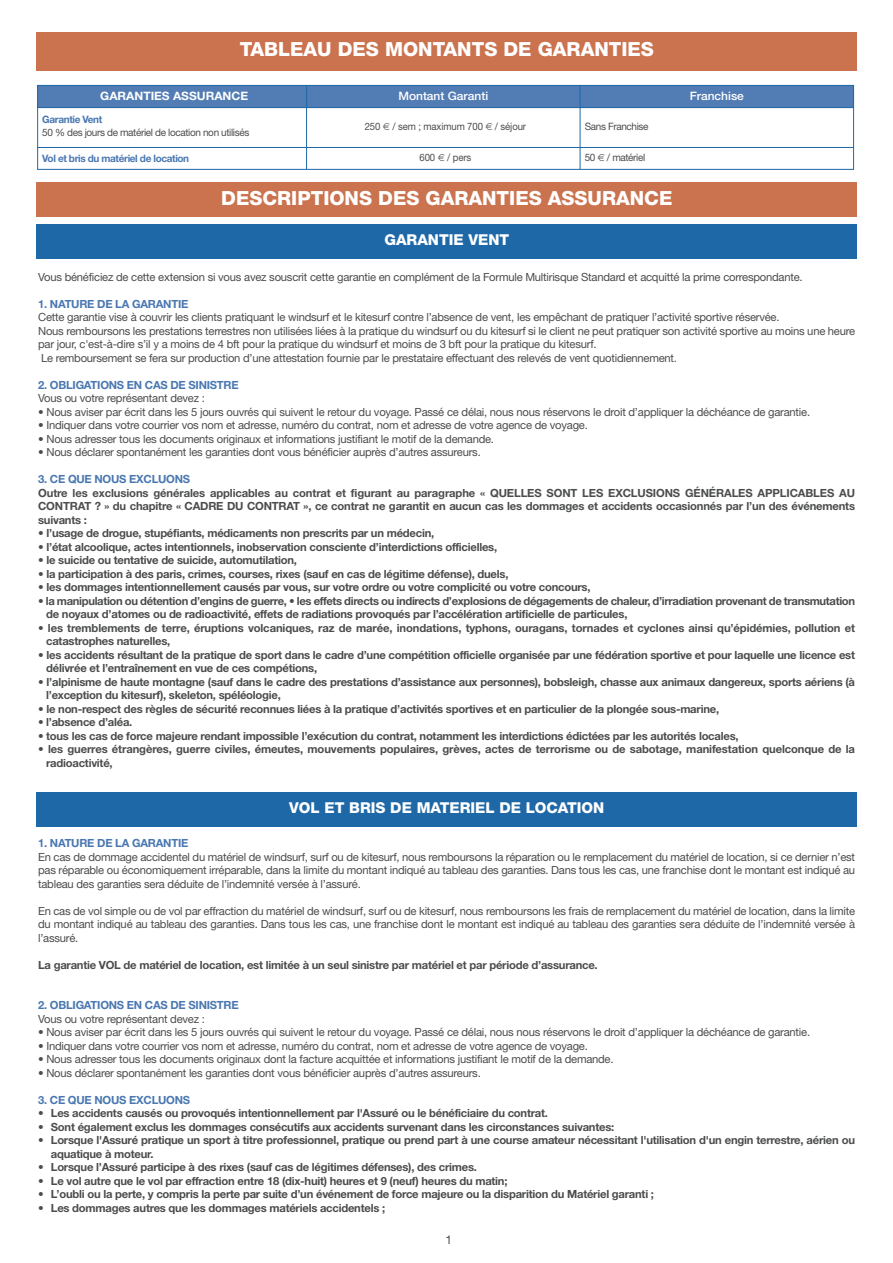
<style>
.page{position:relative;width:893px;height:1263px;background:#fff}
.page>*{position:absolute;margin:0;border:0;box-sizing:border-box;transform-origin:0 0}
.t1{font:800 19.5px "Helvetica Neue";color:#fff}
.t2{font:800 15px "Helvetica Neue";color:#fff}
.t3{font:12px "Helvetica Neue";color:#4b4c4d}
.t4{font:500 11.55px "Helvetica Neue";color:#fff}
.t5{font:700 11.55px "Helvetica Neue";color:#fff}
.t6{font:700 11.25px/13.5px "Helvetica Neue";letter-spacing:-.02em;color:#4b4c4d}
.t7{font:11.25px/13.5px "Helvetica Neue";letter-spacing:-.02em;color:#4b4c4d;text-align:justify}
.t8{font:700 11.25px "Helvetica Neue";letter-spacing:-.02em;color:#4977b1}
.t9{font:10.2px "Helvetica Neue";letter-spacing:-.035em;color:#4b4c4d}
.t10{font:700 10.2px "Helvetica Neue";letter-spacing:-.035em;color:#4977b1}
.t11{font:10.2px "Helvetica Neue";letter-spacing:-.01em;color:#4b4c4d;scale:.94 1}
.t12{font:10.2px "Helvetica Neue";letter-spacing:-.035em;color:#4b4c4d;scale:.94 1}
</style>
<div class="page">
<div style="left:37px;top:182px;width:820px;height:35px;background:#cb724e"></div>
<div style="left:37px;top:224px;width:820px;height:35px;background:#1e68a7"></div>
<div style="left:37px;top:32px;width:820px;height:38px;background:#cb724e"></div>
<div style="left:37px;top:85px;width:270px;height:23px;background:#527cb4"></div>
<div style="left:307px;top:85px;width:273px;height:23px;background:#527cb4"></div>
<div style="left:580px;top:85px;width:274px;height:23px;background:#527cb4"></div>
<hr style="left:37px;top:85px;width:1px;height:85px;background:#1e68a7">
<hr style="left:306px;top:85px;width:1px;height:85px;background:#1e68a7">
<hr style="left:580px;top:85px;width:1px;height:85px;background:#1e68a7">
<hr style="left:853px;top:85px;width:1px;height:85px;background:#1e68a7">
<hr style="left:37px;top:85px;width:817px;height:1px;background:#1e68a7">
<hr style="left:37px;top:107px;width:817px;height:1px;background:#1e68a7">
<hr style="left:37px;top:147px;width:817px;height:1px;background:#1e68a7">
<hr style="left:37px;top:169px;width:817px;height:1px;background:#1e68a7">
<div style="left:37px;top:792px;width:820px;height:34px;background:#1e68a7"></div>
<h1 class="t1" style="left:240px;top:42px;width:416px">TABLEAU DES MONTANTS DE GARANTIES</h1>
<p class="t5" style="left:100px;top:91px;width:149px">GARANTIES ASSURANCE</p>
<p class="t4" style="left:398px;top:91px;width:91px">Montant Garanti</p>
<p class="t4" style="left:690px;top:91px;width:56px">Franchise</p>
<p class="t10" style="left:42px;top:115px;width:62px">Garantie Vent</p>
<p class="t9" style="left:42px;top:129px;width:209px">50 % des jours de matériel de location non utilisés</p>
<p class="t11" style="left:365px;top:123px;width:173px">250 / sem ; maximum 700 / séjour</p>
<p class="t9" style="left:585px;top:123px;width:65px">Sans Franchise</p>
<p class="t10" style="left:42px;top:155px;width:148px">Vol et bris du matériel de location</p>
<p class="t12" style="left:419px;top:154px;width:57px">600 / pers</p>
<p class="t9" style="left:585px;top:154px;width:62px">50 / matériel</p>
<h1 class="t1" style="left:221px;top:191px;width:453px">DESCRIPTIONS DES GARANTIES ASSURANCE</h1>
<h2 class="t2" style="left:384px;top:235px;width:126px">GARANTIE VENT</h2>
<p class="t7" style="left:38px;top:271px;width:766px">Vous bénéficiez de cette extension si vous avez souscrit cette garantie en complément de la Formule Multirisque Standard et acquitté la prime correspondante.</p>
<p class="t8" style="left:38px;top:300px;width:152px">1. NATURE DE LA GARANTIE</p>
<p class="t7" style="left:38px;top:312px;width:818px;text-align:left">Cette garantie vise à couvrir les clients pratiquant le windsurf et le kitesurf contre l’absence de vent, les empêchant de pratiquer l’activité sportive réservée.<br>Nous remboursons les prestations terrestres non utilisées liées à la pratique du windsurf ou du kitesurf si le client ne peut pratiquer son activité sportive au moins une heure par jour, c'est-à-dire s’il y a moins de 4 bft pour la pratique du windsurf et moins de 3 bft pour la pratique du kitesurf.<br>Le remboursement se fera sur production d’une attestation fournie par le prestataire effectuant des relevés de vent quotidiennement.</p>
<p class="t8" style="left:38px;top:381px;width:202px">2. OBLIGATIONS EN CAS DE SINISTRE</p>
<p class="t7" style="left:38px;top:393px;width:168px">Vous ou votre représentant devez :</p>
<p class="t7" style="left:38px;top:406px;width:773px">• Nous aviser par écrit dans les 5 jours ouvrés qui suivent le retour du voyage. Passé ce délai, nous nous réservons le droit d’appliquer la déchéance de garantie.</p>
<p class="t7" style="left:38px;top:420px;width:551px">• Indiquer dans votre courrier vos nom et adresse, numéro du contrat, nom et adresse de votre agence de voyage.</p>
<p class="t7" style="left:38px;top:433px;width:457px">• Nous adresser tous les documents originaux et informations justifiant le motif de la demande.</p>
<p class="t7" style="left:38px;top:447px;width:444px">• Nous déclarer spontanément les garanties dont vous bénéficier auprès d’autres assureurs.</p>
<p class="t8" style="left:38px;top:475px;width:153px">3. CE QUE NOUS EXCLUONS</p>
<p class="t6" style="left:38px;top:487px;width:818px;text-align:justify">Outre les exclusions générales applicables au contrat et figurant au paragraphe « QUELLES SONT LES EXCLUSIONS GÉNÉRALES APPLICABLES AU CONTRAT ? » du chapitre « CADRE DU CONTRAT », ce contrat ne garantit en aucun cas les dommages et accidents occasionnés par l’un des événements suivants :</p>
<p class="t6" style="left:38px;top:527px;width:398px">• l’usage de drogue, stupéfiants, médicaments non prescrits par un médecin,</p>
<p class="t6" style="left:38px;top:541px;width:461px">• l’état alcoolique, actes intentionnels, inobservation consciente d’interdictions officielles,</p>
<p class="t6" style="left:38px;top:554px;width:260px">• le suicide ou tentative de suicide, automutilation,</p>
<p class="t6" style="left:38px;top:568px;width:472px">• la participation à des paris, crimes, courses, rixes (sauf en cas de légitime défense), duels,</p>
<p class="t6" style="left:38px;top:581px;width:554px">• les dommages intentionnellement causés par vous, sur votre ordre ou votre complicité ou votre concours,</p>
<p class="t6" style="left:46px;top:595px;width:810px;text-indent:-8px">• la manipulation ou détention d’engins de guerre, • les effets directs ou indirects d’explosions de dégagements de chaleur, d’irradiation provenant de transmutation de noyaux d’atomes ou de radioactivité, effets de radiations provoqués par l’accélération artificielle de particules,</p>
<p class="t6" style="left:46px;top:622px;width:810px;text-indent:-8px">• les tremblements de terre, éruptions volcaniques, raz de marée, inondations, typhons, ouragans, tornades et cyclones ainsi qu’épidémies, pollution et catastrophes naturelles,</p>
<p class="t6" style="left:46px;top:649px;width:810px;text-indent:-8px">• les accidents résultant de la pratique de sport dans le cadre d’une compétition officielle organisée par une fédération sportive et pour laquelle une licence est délivrée et l’entraînement en vue de ces compétions,</p>
<p class="t6" style="left:46px;top:676px;width:810px;text-indent:-8px">• l’alpinisme de haute montagne (sauf dans le cadre des prestations d’assistance aux personnes), bobsleigh, chasse aux animaux dangereux, sports aériens (à l’exception du kitesurf), skeleton, spéléologie,</p>
<p class="t6" style="left:38px;top:703px;width:682px">• le non-respect des règles de sécurité reconnues liées à la pratique d’activités sportives et en particulier de la plongée sous-marine,</p>
<p class="t6" style="left:38px;top:716px;width:96px">• l’absence d’aléa.</p>
<p class="t6" style="left:38px;top:730px;width:702px">• tous les cas de force majeure rendant impossible l’exécution du contrat, notamment les interdictions édictées par les autorités locales,</p>
<p class="t6" style="left:46px;top:743px;width:810px;text-indent:-8px">• les guerres étrangères, guerre civiles, émeutes, mouvements populaires, grèves, actes de terrorisme ou de sabotage, manifestation quelconque de la radioactivité,</p>
<h2 class="t2" style="left:289px;top:802px;width:317px">VOL ET BRIS DE MATERIEL DE LOCATION</h2>
<p class="t8" style="left:38px;top:839px;width:152px">1. NATURE DE LA GARANTIE</p>
<p class="t7" style="left:38px;top:851px;width:818px">En cas de dommage accidentel du matériel de windsurf, surf ou de kitesurf, nous remboursons la réparation ou le remplacement du matériel de location, si ce dernier n’est pas réparable ou économiquement irréparable, dans la limite du montant indiqué au tableau des garanties. Dans tous les cas, une franchise dont le montant est indiqué au tableau des garanties sera déduite de l’indemnité versée à l’assuré.</p>
<p class="t7" style="left:38px;top:905px;width:818px">En cas de vol simple ou de vol par effraction du matériel de windsurf, surf ou de kitesurf, nous remboursons les frais de remplacement du matériel de location, dans la limite du montant indiqué au tableau des garanties. Dans tous les cas, une franchise dont le montant est indiqué au tableau des garanties sera déduite de l’indemnité versée à l’assuré.</p>
<p class="t6" style="left:38px;top:959px;width:561px">La garantie VOL de matériel de location, est limitée à un seul sinistre par matériel et par période d’assurance.</p>
<p class="t8" style="left:38px;top:1001px;width:202px">2. OBLIGATIONS EN CAS DE SINISTRE</p>
<p class="t7" style="left:38px;top:1013px;width:168px">Vous ou votre représentant devez :</p>
<p class="t7" style="left:38px;top:1027px;width:773px">• Nous aviser par écrit dans les 5 jours ouvrés qui suivent le retour du voyage. Passé ce délai, nous nous réservons le droit d’appliquer la déchéance de garantie.</p>
<p class="t7" style="left:38px;top:1040px;width:551px">• Indiquer dans votre courrier vos nom et adresse, numéro du contrat, nom et adresse de votre agence de voyage.</p>
<p class="t7" style="left:38px;top:1054px;width:577px">• Nous adresser tous les documents originaux dont la facture acquittée et informations justifiant le motif de la demande.</p>
<p class="t7" style="left:38px;top:1067px;width:444px">• Nous déclarer spontanément les garanties dont vous bénéficier auprès d’autres assureurs.</p>
<p class="t8" style="left:38px;top:1096px;width:153px">3. CE QUE NOUS EXCLUONS</p>
<p class="t6" style="left:38px;top:1107px;width:511px">• Les accidents causés ou provoqués intentionnellement par l'Assuré ou le bénéficiaire du contrat.</p>
<p class="t6" style="left:38px;top:1121px;width:578px">• Sont également exclus les dommages consécutifs aux accidents survenant dans les circonstances suivantes:</p>
<p class="t6" style="left:51px;top:1134px;width:806px;text-indent:-13px">• Lorsque l'Assuré pratique un sport à titre professionnel, pratique ou prend part à une course amateur nécessitant l'utilisation d'un engin terrestre, aérien ou aquatique à moteur.</p>
<p class="t6" style="left:38px;top:1161px;width:440px">• Lorsque l’Assuré participe à des rixes (sauf cas de légitimes défenses), des crimes.</p>
<p class="t6" style="left:38px;top:1175px;width:471px">• Le vol autre que le vol par effraction entre 18 (dix-huit) heures et 9 (neuf) heures du matin;</p>
<p class="t6" style="left:38px;top:1188px;width:617px">• L’oubli ou la perte, y compris la perte par suite d’un événement de force majeure ou la disparition du Matériel garanti ;</p>
<p class="t6" style="left:38px;top:1202px;width:349px">• Les dommages autres que les dommages matériels accidentels ;</p>
<p class="t3" style="left:445px;top:1235px;width:8px">1</p>
</div>
